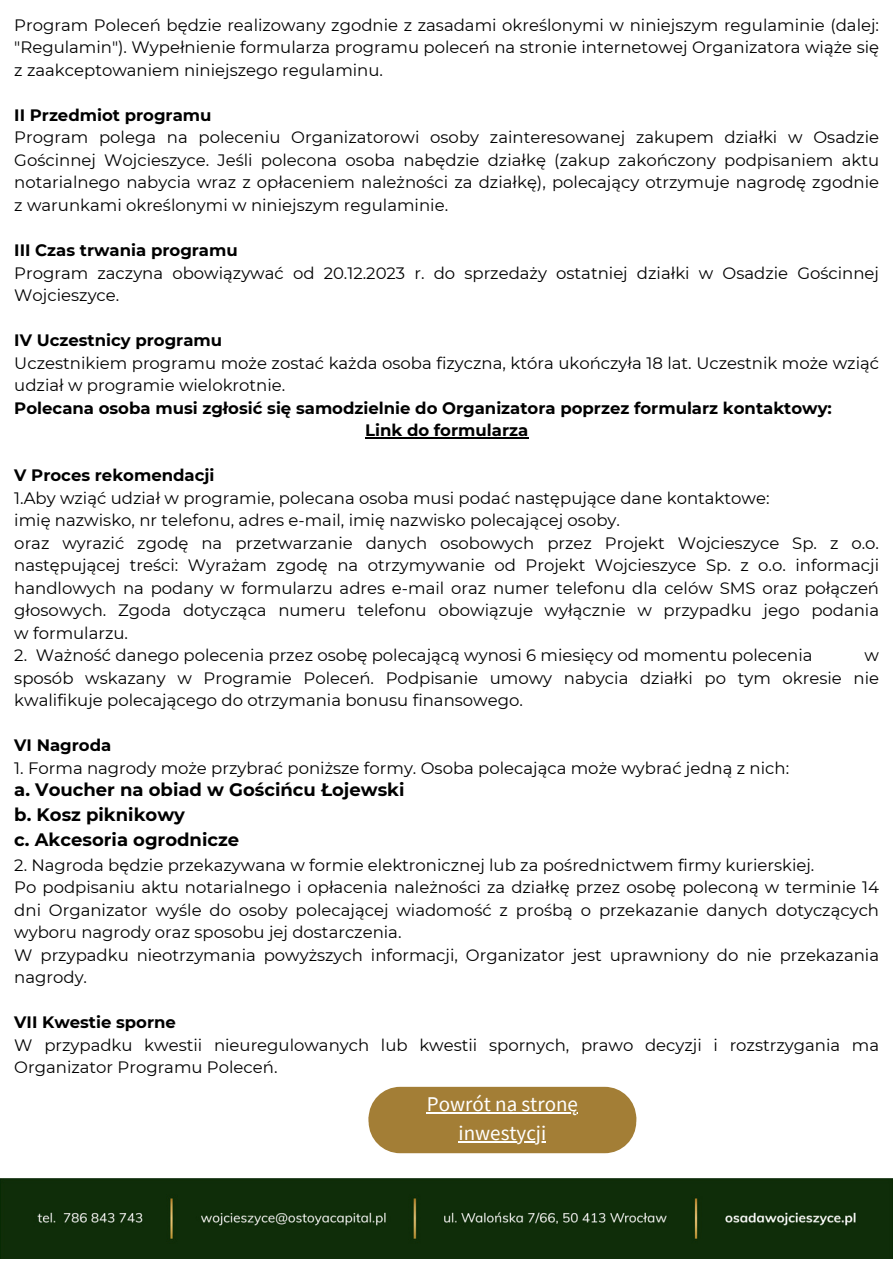
<style>
.page{position:relative;width:893px;height:1264px;background:#fff}
.page>*{position:absolute;margin:0;border:0;box-sizing:border-box;transform-origin:0 0}
.t1{font:21px/29.2px "Source Sans Pro";color:#fff;text-align:center}
.t2{font:700 18px "Montserrat";color:#000}
.t3{font:16.5px/22.5px "Montserrat";color:#000;text-align:justify}
.t4{font:700 16.5px "Montserrat";color:#000}
</style>
<div class="page">
<img style="left:0;top:1178px;width:892px;height:80px">
<hr style="left:365px;top:437px;width:163px;height:1px;background:#000">
<svg style="left:368px;top:1123px;width:268px;height:30px"></svg>
<div style="left:368px;top:1086px;width:268px;height:63px;background:#a37e36;border-radius:31px"></div>
<hr style="left:427px;top:1112px;width:151px;height:1px;background:#fff">
<hr style="left:458px;top:1141px;width:88px;height:1px;background:#fff">
<p class="t3" style="left:14px;top:14px;width:866px">Program Poleceń będzie realizowany zgodnie z zasadami określonymi w niniejszym regulaminie (dalej: "Regulamin"). Wypełnienie formularza programu poleceń na stronie internetowej Organizatora wiąże się z zaakceptowaniem niniejszego regulaminu.</p>
<p class="t4" style="left:14px;top:105px;width:199px">II Przedmiot programu</p>
<p class="t3" style="left:14px;top:126px;width:866px">Program polega na poleceniu Organizatorowi osoby zainteresowanej zakupem działki w Osadzie Gościnnej Wojcieszyce. Jeśli polecona osoba nabędzie działkę (zakup zakończony podpisaniem aktu notarialnego nabycia wraz z opłaceniem należności za działkę), polecający otrzymuje nagrodę zgodnie z warunkami określonymi w niniejszym regulaminie.</p>
<p class="t4" style="left:14px;top:240px;width:225px">III Czas trwania programu</p>
<p class="t3" style="left:14px;top:261px;width:866px">Program zaczyna obowiązywać od 20.12.2023 r. do sprzedaży ostatniej działki w Osadzie Gościnnej<br>Wojcieszyce.</p>
<p class="t4" style="left:14px;top:330px;width:209px">IV Uczestnicy programu</p>
<p class="t3" style="left:14px;top:351px;width:866px">Uczestnikiem programu może zostać każda osoba fizyczna, która ukończyła 18 lat. Uczestnik może wziąć udział w programie wielokrotnie.</p>
<p class="t4" style="left:14px;top:397px;width:819px">Polecana osoba musi zgłosić się samodzielnie do Organizatora poprzez formularz kontaktowy:</p>
<p class="t4" style="left:365px;top:420px;width:165px">Link do formularza</p>
<p class="t4" style="left:14px;top:465px;width:202px">V Proces rekomendacji</p>
<p class="t3" style="left:14px;top:486px;width:756px">1.Aby wziąć udział w programie, polecana osoba musi podać następujące dane kontaktowe:</p>
<p class="t3" style="left:14px;top:509px;width:607px">imię nazwisko, nr telefonu, adres e-mail, imię nazwisko polecającej osoby.</p>
<p class="t3" style="left:14px;top:531px;width:866px">oraz wyrazić zgodę na przetwarzanie danych osobowych przez Projekt Wojcieszyce Sp. z o.o. następującej treści: Wyrażam zgodę na otrzymywanie od Projekt Wojcieszyce Sp. z o.o. informacji handlowych na podany w formularzu adres e-mail oraz numer telefonu dla celów SMS oraz połączeń głosowych. Zgoda dotycząca numeru telefonu obowiązuje wyłącznie w przypadku jego podania w formularzu.</p>
<p class="t3" style="left:14px;top:644px;width:799px">2. Ważność danego polecenia przez osobę polecającą wynosi 6 miesięcy od momentu polecenia</p>
<p class="t3" style="left:14px;top:644px;width:866px;text-indent:850px">w sposób wskazany w Programie Poleceń. Podpisanie umowy nabycia działki po tym okresie nie kwalifikuje polecającego do otrzymania bonusu finansowego.</p>
<p class="t4" style="left:14px;top:735px;width:98px">VI Nagroda</p>
<p class="t3" style="left:14px;top:756px;width:776px">1. Forma nagrody może przybrać poniższe formy. Osoba polecająca może wybrać jedną z nich:</p>
<p class="t2" style="left:14px;top:778px;width:391px">a. Voucher na obiad w Gościńcu Łojewski</p>
<p class="t2" style="left:14px;top:803px;width:172px">b. Kosz piknikowy</p>
<p class="t2" style="left:14px;top:828px;width:226px">c. Akcesoria ogrodnicze</p>
<p class="t3" style="left:14px;top:853px;width:801px">2. Nagroda będzie przekazywana w formie elektronicznej lub za pośrednictwem firmy kurierskiej.</p>
<p class="t3" style="left:14px;top:875px;width:866px">Po podpisaniu aktu notarialnego i opłacenia należności za działkę przez osobę poleconą w terminie 14 dni Organizator wyśle do osoby polecającej wiadomość z prośbą o przekazanie danych dotyczących wyboru nagrody oraz sposobu jej dostarczenia.</p>
<p class="t3" style="left:14px;top:943px;width:866px">W przypadku nieotrzymania powyższych informacji, Organizator jest uprawniony do nie przekazania nagrody.</p>
<p class="t4" style="left:14px;top:1012px;width:163px">VII Kwestie sporne</p>
<p class="t3" style="left:14px;top:1033px;width:866px">W przypadku kwestii nieuregulowanych lub kwestii spornych, prawo decyzji i rozstrzygania ma<br>Organizator Programu Poleceń.</p>
<p class="t1" style="left:427px;top:1088px;width:152px">Powrót na stronę inwestycji</p>
</div>
